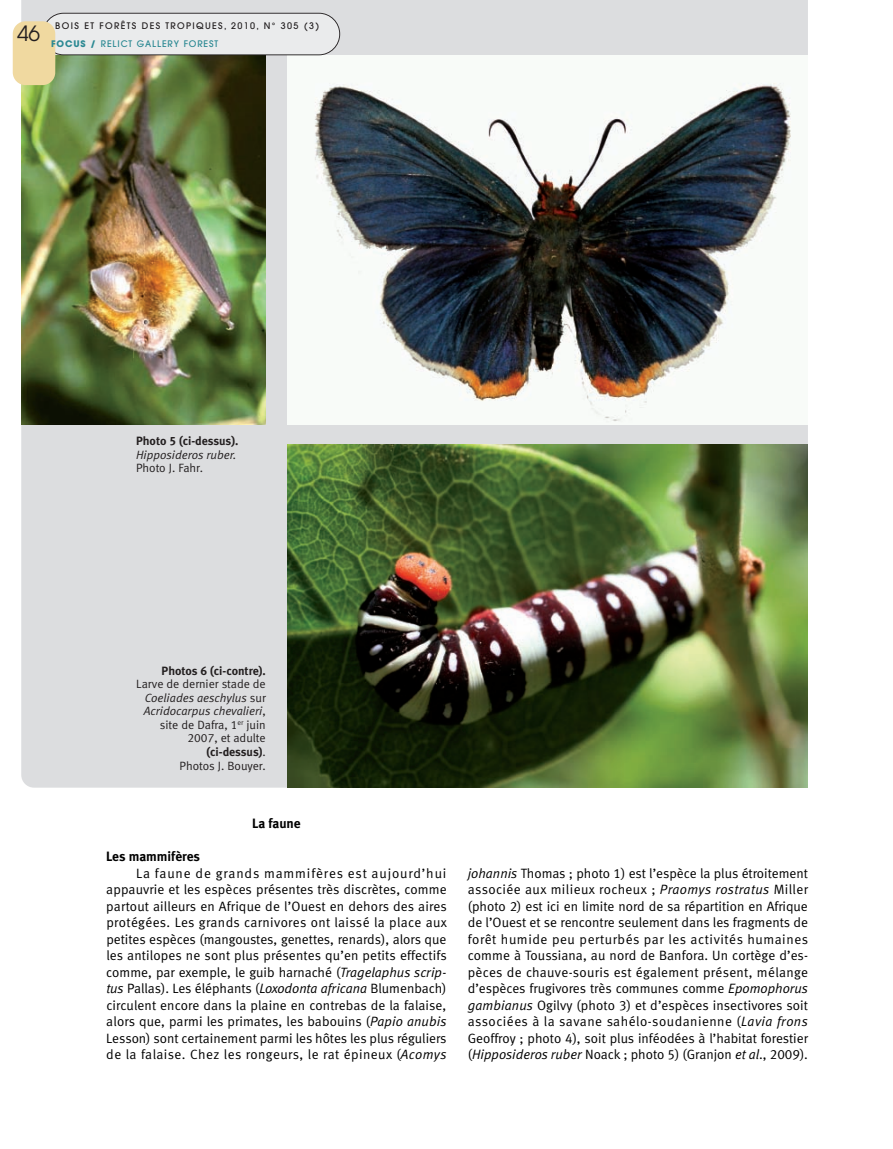
<style>
.page{position:relative;width:893px;height:1149px;background:#fff}
.page>*{position:absolute;margin:0;border:0;box-sizing:border-box;transform-origin:0 0}
.t1{font:21px "Avant Garde";color:#231f20}
.t2{font:13.5px/16.5px "Meta Normal LF";color:#000;text-align:justify}
.t3{font:13.5px "Meta Bold LF";color:#000}
.t4{font:12px/13.5px "Meta Normal LF";color:#231f20;text-align:right}
.t5{font:12px "Meta Bold LF";letter-spacing:-.005em;color:#231f20}
.t6{font:italic 12px "Meta Normal LF";color:#231f20}
.t7{font:500 9px/18px "Avant Garde";letter-spacing:.15em;color:#231f20}
.s1{font-weight:700;color:#2c8993}
.s2{color:#2c8993}
.s3{font-style:italic}
.s4{font-family:"Meta Normal LF"}
</style>
<div class="page">
<div style="left:21px;top:0;width:787px;height:787px;background:#dcdddf"></div>
<img style="left:21px;top:55px;width:245px;height:369px">
<img style="left:287px;top:55px;width:521px;height:369px">
<img style="left:287px;top:444px;width:521px;height:343px">
<svg style="left:43px;top:13px;width:297px;height:42px;background:#e2e3e4"></svg>
<div style="left:13px;top:21px;width:42px;height:64px;background:#f0d9a0;border-radius:13px"></div>
<h1 class="t1" style="left:17px;top:26px;width:25px">46</h1>
<p class="t7" style="left:51px;top:18px;width:270px;text-indent:4px">BOIS ET FORÊTS DES TROPIQUES, 2010, N° 305 (3)<br><span class="s1">FOCUS /</span> <span class="s2">RELICT GALLERY FOREST</span></p>
<p class="t5" style="left:136px;top:437px;width:104px">Photo 5 (ci-dessus).</p>
<p class="t6" style="left:136px;top:450px;width:102px">Hipposideros ruber.</p>
<p class="t4" style="left:136px;top:462px;width:69px">Photo J. Fahr.</p>
<p class="t5" style="left:162px;top:666px;width:106px">Photos 6 (ci-contre).</p>
<p class="t4" style="left:136px;top:678px;width:131px">Larve de dernier stade de<br><span class="s3">Coeliades aeschylus</span> sur<br><span class="s3">Acridocarpus chevalieri</span>, site de Dafra, 1<sup>er</sup> juin<br>2007, et adulte</p>
<p class="t5" style="left:206px;top:747px;width:61px">(ci-dessus)<span class="s4">.</span></p>
<p class="t4" style="left:180px;top:759px;width:88px">Photos J. Bouyer.</p>
<p class="t3" style="left:252px;top:818px;width:50px">La faune</p>
<p class="t3" style="left:106px;top:851px;width:95px">Les mammifères</p>
<p class="t2" style="left:106px;top:865px;width:342px;text-indent:30px">La faune de grands mammifères est aujourd’hui appauvrie et les espèces présentes très discrètes, comme partout ailleurs en Afrique de l’Ouest en dehors des aires protégées. Les grands carnivores ont laissé la place aux petites espèces (mangoustes, genettes, renards), alors que les antilopes ne sont plus présentes qu’en petits effectifs comme, par exemple, le guib harnaché (<span class="s3">Tragelaphus scrip&shy;tus</span> Pallas). Les éléphants (<span class="s3">Loxodonta africana</span> Blumenbach) circulent encore dans la plaine en contrebas de la falaise, alors que, parmi les primates, les babouins (<span class="s3">Papio anubis </span>Lesson) sont certainement parmi les hôtes les plus réguliers de la falaise. Chez les rongeurs, le rat épineux (<span class="s3">Acomys</span></p>
<p class="t2" style="left:468px;top:865px;width:342px"><span class="s3">johannis</span> Thomas ; photo 1) est l’espèce la plus étroitement associée aux milieux rocheux ; <span class="s3">Praomys rostratus</span> Miller (photo 2) est ici en limite nord de sa répartition en Afrique de l’Ouest et se rencontre seulement dans les fragments de forêt humide peu perturbés par les activités humaines comme à Toussiana, au nord de Banfora. Un cortège d’es&shy;pèces de chauve-souris est également présent, mélange d’espèces frugivores très communes comme <span class="s3">Epomophorus gambianus</span> Ogilvy (photo 3) et d’espèces insectivores soit associées à la savane sahélo-soudanienne (<span class="s3">Lavia frons </span>Geoffroy ; photo 4), soit plus inféodées à l’habitat forestier (<span class="s3">Hipposideros ruber</span> Noack ; photo 5) (Granjon <span class="s3">et al</span>., 2009).</p>
</div>
